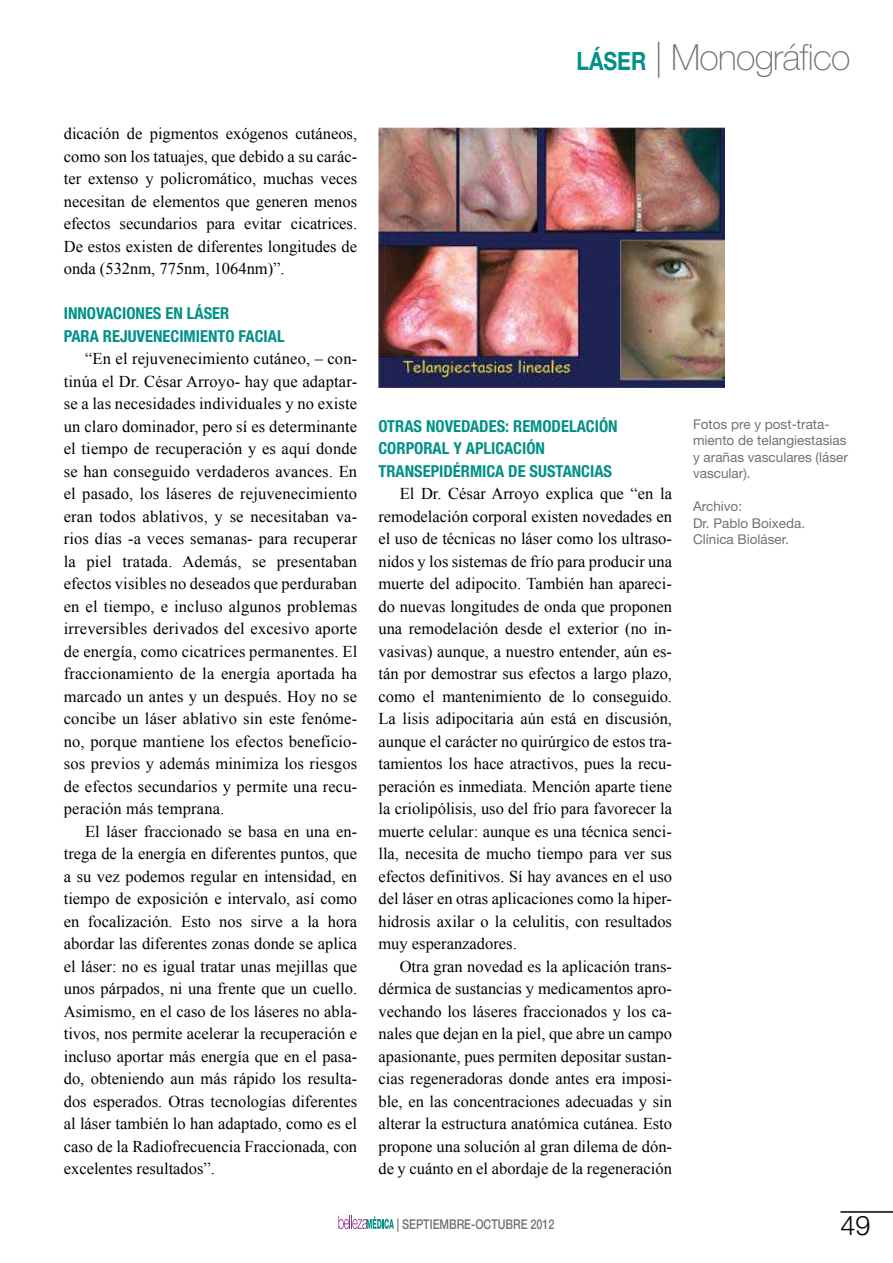
<style>
.page{position:relative;width:893px;height:1263px;background:#fff}
.page>*{position:absolute;margin:0;border:0;box-sizing:border-box;transform-origin:0 0}
.t1{font:100 36px "Helvetica Neue LT Std";letter-spacing:-.02em;color:#707173}
.t2{font:300 27px "Helvetica Neue LT Std";color:#000}
.t3{font:16.5px/22.5px "Times New Roman";color:#000;text-align:justify}
.t4{font:700 condensed 16.5px/22.5px "Helvetica Neue LT Std";color:#009187}
.t5{font:13.5px/16.5px "Helvetica Neue LT Std";color:#707173}
.t6{font:500 13.5px "Helvetica Neue LT Std";color:#707173;scale:.8 1}
.s1{font-weight:700;font-size:25.2px;color:#009187}
</style>
<div class="page">
<svg style="left:338px;top:1215px;width:56px;height:14px"></svg>
<hr style="left:840px;top:1211px;width:53px;height:2px;background:#000">
<img style="left:378px;top:128px;width:347px;height:259px">
<p class="t3" style="left:64px;top:122px;width:295px">dicación de pigmentos exógenos cutáneos, como son los tatuajes, que debido a su carác&shy;ter extenso y policromático, muchas veces necesitan de elementos que generen menos efectos secundarios para evitar cicatrices.<br>De estos existen de diferentes longitudes de onda (532nm, 775nm, 1064nm)”.</p>
<p class="t4" style="left:64px;top:302px;width:222px">INNOVACIONES EN LÁSER<br>PARA REJUVENECIMIENTO FACIAL</p>
<p class="t3" style="left:64px;top:347px;width:295px;text-indent:21px">“En el rejuvenecimiento cutáneo, – con&shy;tinúa el Dr. César Arroyo- hay que adaptar&shy;se a las necesidades individuales y no existe un claro dominador, pero sí es determinante el tiempo de recuperación y es aquí donde se han conseguido verdaderos avances. En el pasado, los láseres de rejuvenecimiento eran todos ablativos, y se necesitaban va&shy;rios días -a veces semanas- para recuperar la piel tratada. Además, se presentaban efectos visibles no deseados que perduraban en el tiempo, e incluso algunos problemas irreversibles derivados del excesivo aporte de energía, como cicatrices permanentes. El fraccionamiento de la energía aportada ha marcado un antes y un después. Hoy no se concibe un láser ablativo sin este fenóme&shy;no, porque mantiene los efectos beneficio&shy;sos previos y además minimiza los riesgos de efectos secundarios y permite una recu&shy;peración más temprana.</p>
<p class="t3" style="left:64px;top:819px;width:295px;text-indent:21px">El láser fraccionado se basa en una en&shy;trega de la energía en diferentes puntos, que a su vez podemos regular en intensidad, en tiempo de exposición e intervalo, así como en focalización. Esto nos sirve a la hora abordar las diferentes zonas donde se aplica el láser: no es igual tratar unas mejillas que unos párpados, ni una frente que un cuello.<br>Asimismo, en el caso de los láseres no abla&shy;tivos, nos permite acelerar la recuperación e incluso aportar más energía que en el pasa&shy;do, obteniendo aun más rápido los resulta&shy;dos esperados. Otras tecnologías diferentes al láser también lo han adaptado, como es el caso de la Radiofrecuencia Fraccionada, con excelentes resultados”.</p>
<h1 class="t1" style="left:576px;top:36px;width:275px"><span class="s1">LÁSER</span> | Monográfico</h1>
<p class="t4" style="left:378px;top:414px;width:241px">OTRAS NOVEDADES: REMODELACIÓN<br>CORPORAL Y APLICACIÓN<br>TRANSEPIDÉRMICA DE SUSTANCIAS</p>
<p class="t3" style="left:378px;top:482px;width:295px;text-indent:21px">El Dr. César Arroyo explica que “en la remodelación corporal existen novedades en el uso de técnicas no láser como los ultraso&shy;nidos y los sistemas de frío para producir una muerte del adipocito. También han apareci&shy;do nuevas longitudes de onda que proponen una remodelación desde el exterior (no in&shy;vasivas) aunque, a nuestro entender, aún es&shy;tán por demostrar sus efectos a largo plazo, como el mantenimiento de lo conseguido.<br>La lisis adipocitaria aún está en discusión, aunque el carácter no quirúrgico de estos tra&shy;tamientos los hace atractivos, pues la recu&shy;peración es inmediata. Mención aparte tiene la criolipólisis, uso del frío para favorecer la muerte celular: aunque es una técnica senci&shy;lla, necesita de mucho tiempo para ver sus efectos definitivos. Sí hay avances en el uso del láser en otras aplicaciones como la hiper&shy;hidrosis axilar o la celulitis, con resultados muy esperanzadores.</p>
<p class="t3" style="left:378px;top:955px;width:295px;text-indent:21px">Otra gran novedad es la aplicación trans&shy;dérmica de sustancias y medicamentos apro&shy;vechando los láseres fraccionados y los ca&shy;nales que dejan en la piel, que abre un campo apasionante, pues permiten depositar sustan&shy;cias regeneradoras donde antes era imposi&shy;ble, en las concentraciones adecuadas y sin alterar la estructura anatómica cutánea. Esto propone una solución al gran dilema de dón&shy;de y cuánto en el abordaje de la regeneración</p>
<p class="t5" style="left:693px;top:415px;width:156px">Fotos pre y post-trata&shy;miento de telangiestasias y arañas vasculares (láser vascular).</p>
<p class="t5" style="left:693px;top:498px;width:114px">Archivo:<br>Dr. Pablo Boixeda.<br>Clínica Bioláser.</p>
<p class="t6" style="left:397px;top:1216px;width:199px">| SEPTIEMBRE-OCTUBRE 2012</p>
<h2 class="t2" style="left:840px;top:1209px;width:32px">49</h2>
</div>
